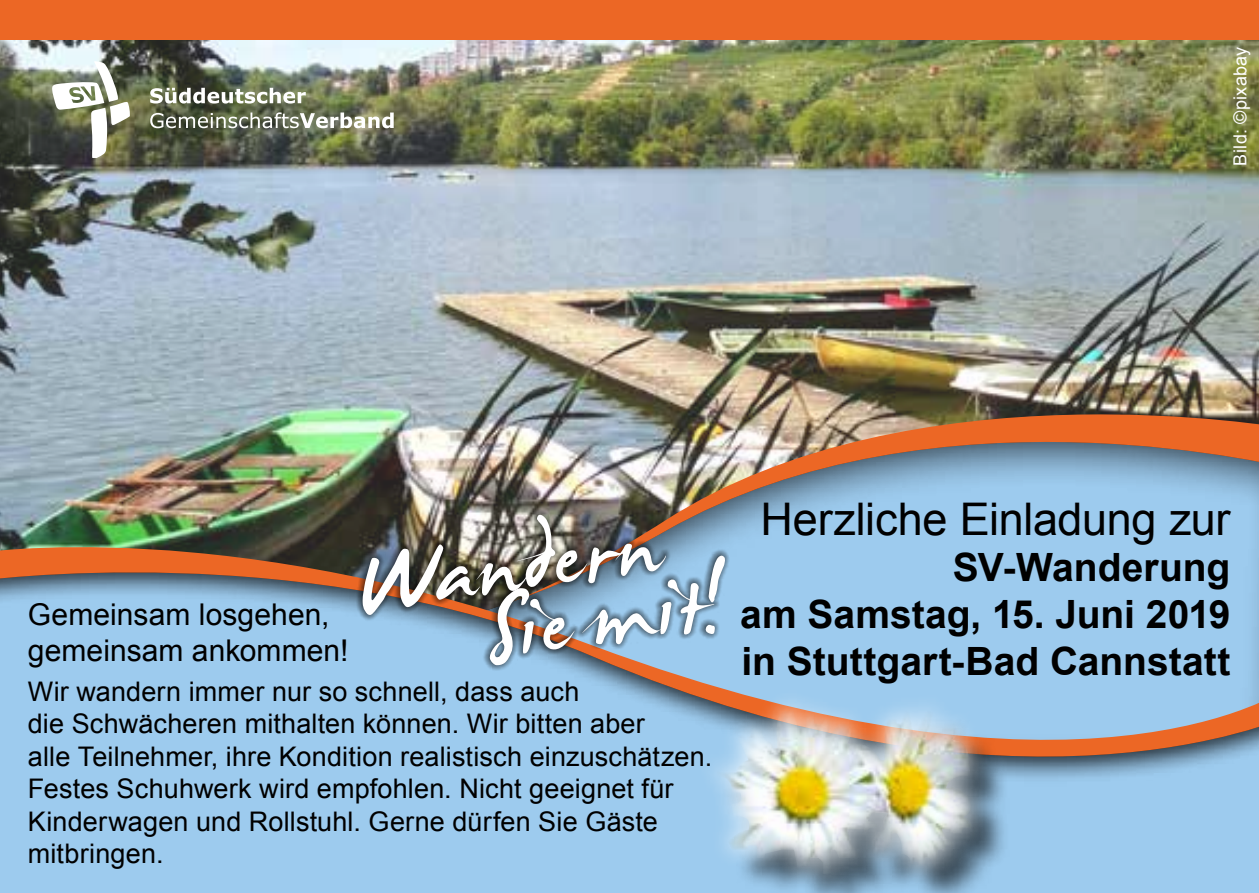
<style>
.page{position:relative;width:1259px;height:893px;background:#fff}
.page>*{position:absolute;margin:0;border:0;box-sizing:border-box;transform-origin:0 0}
.t1{font:141px "James Fajardo";color:#fff}
.t2{font:45px "Arial";letter-spacing:-.01em;color:#000}
.t3{font:700 39px/46.8px "Arial";color:#000;text-align:right}
.t4{font:30px/36px "Arial";letter-spacing:.005em;color:#000}
.t5{font:27px/32.4px "Arial";letter-spacing:.005em;color:#000}
.t6{font:18px "Arial";letter-spacing:.02em;color:#fff}
</style>
<div class="page">
<img style="left:0;top:40px;width:1259px;height:322px">
<img style="left:0;top:362px;width:1259px;height:75px">
<div style="left:0;top:437px;width:1259px;height:348px;background:#000;opacity:.75"></div>
<img style="left:0;top:511px;width:1259px;height:46px">
<div style="left:0;top:0;width:1259px;height:40px;background:#ec6725"></div>
<svg style="left:51px;top:61px;width:79px;height:97px"></svg>
<svg style="left:150px;top:88px;width:244px;height:40px"></svg>
<div style="left:0;top:557px;width:1259px;height:336px;background:#000;opacity:.75"></div>
<img style="left:346px;top:483px;width:395px;height:207px">
<div style="left:720px;top:710px;width:291px;height:183px;background:#000;opacity:.63"></div>
<div style="left:694px;top:685px;width:297px;height:208px;background:#fff;opacity:.75"></div>
<img style="left:711px;top:703px;width:264px;height:171px">
<p class="t6" style="left:1228px;top:166px;width:121px;rotate:-90deg">Bild: ©pixabay</p>
<h2 class="t2" style="left:760px;top:489px;width:471px">Herzliche Einladung zur</h2>
<h3 class="t3" style="left:740px;top:545px;width:492px">SV-Wanderung<br>am Samstag, 15. Juni 2019</h3>
<h1 class="t1" style="left:348px;top:515px;width:303px;rotate:-8deg">Wandern</h1>
<h1 class="t1" style="left:476px;top:563px;width:244px;rotate:-8deg">Sie mit!</h1>
<p class="t4" style="left:28px;top:597px;width:322px">Gemeinsam losgehen, gemeinsam ankommen!</p>
<p class="t5" style="left:28px;top:676px;width:686px">Wir wandern immer nur so schnell, dass auch<br>die Schwächeren mithalten können. Wir bitten aber<br>alle Teilnehmer, ihre Kondition realistisch einzuschätzen.<br>Festes Schuhwerk wird empfohlen. Nicht geeignet für Kinderwagen und Rollstuhl. Gerne dürfen Sie Gäste mitbringen.</p>
<h3 class="t3" style="left:741px;top:639px;width:490px">in Stuttgart-Bad Cannstatt</h3>
</div>
